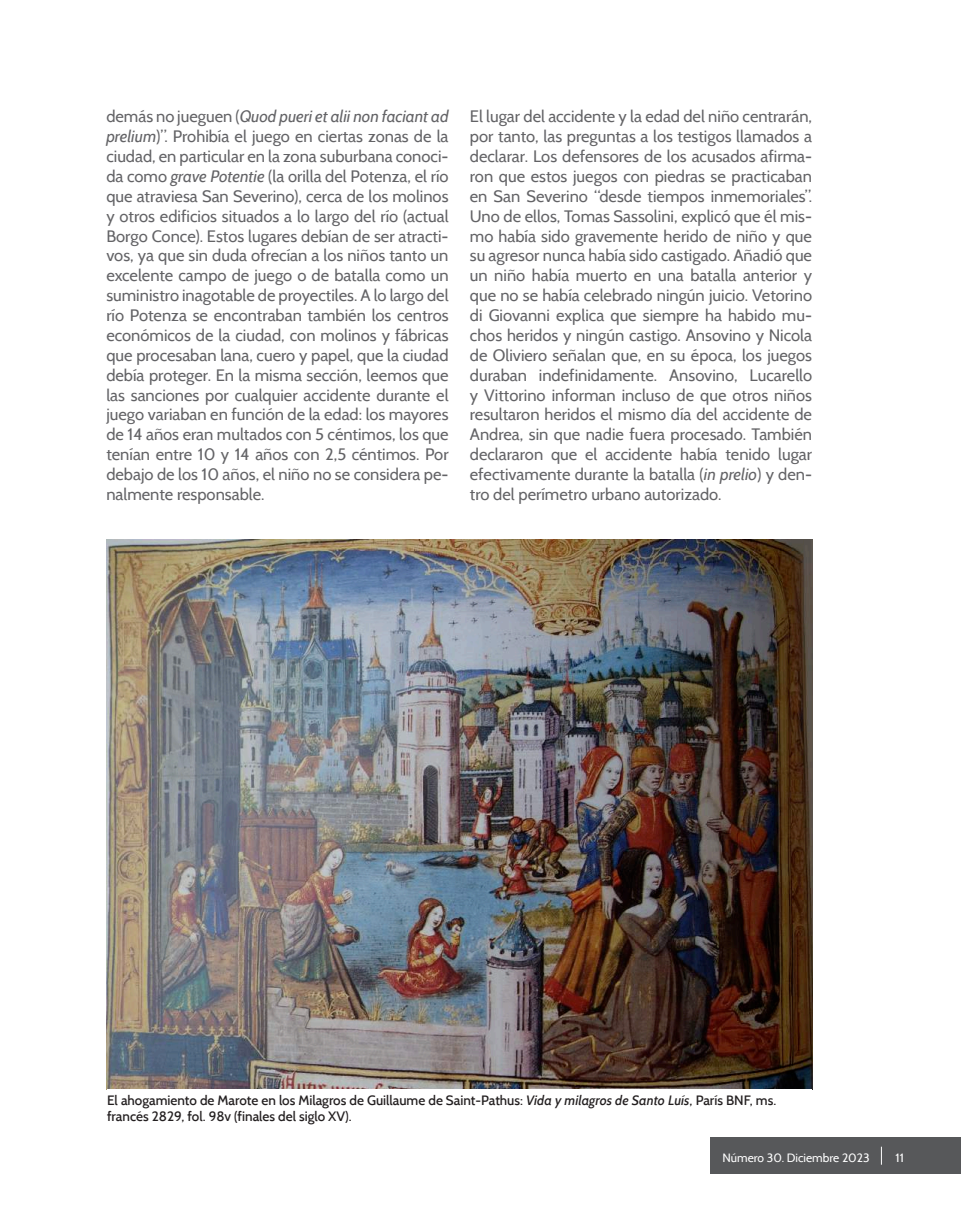
<style>
.page{position:relative;width:961px;height:1231px;background:#fff}
.page>*{position:absolute;margin:0;border:0;box-sizing:border-box;transform-origin:0 0}
.t1{font:16.5px/19.8px "Cabin";color:#636366;text-align:justify}
.t2{font:500 13.5px/16.5px "Cabin";color:#231f20}
.t3{font:12px "Cabin";color:#fff}
.s1{font-style:italic}
</style>
<div class="page">
<div style="left:710px;top:1137px;width:251px;height:36px;background:#57585a"></div>
<svg style="left:881px;top:1146px;width:1px;height:18px"></svg>
<img style="left:106px;top:539px;width:706px;height:550px">
<p class="t1" style="left:106px;top:106px;width:344px">demás no jueguen (<span class="s1">Quod pueri et alii non faciant ad prelium</span>)”. Prohibía el juego en ciertas zonas de la ciudad, en particular en la zona suburbana conoci&shy;da como <span class="s1">grave Potentie</span> (la orilla del Potenza, el río que atraviesa San Severino), cerca de los molinos y otros edificios situados a lo largo del río (actual Borgo Conce). Estos lugares debían de ser atracti&shy;vos, ya que sin duda ofrecían a los niños tanto un excelente campo de juego o de batalla como un suministro inagotable de proyectiles. A lo largo del río Potenza se encontraban también los centros económicos de la ciudad, con molinos y fábricas que procesaban lana, cuero y papel, que la ciudad debía proteger. En la misma sección, leemos que las sanciones por cualquier accidente durante el juego variaban en función de la edad: los mayores de 14 años eran multados con 5 céntimos, los que tenían entre 10 y 14 años con 2,5 céntimos. Por debajo de los 10 años, el niño no se considera pe&shy;nalmente responsable.</p>
<p class="t1" style="left:470px;top:106px;width:344px">El lugar del accidente y la edad del niño centrarán, por tanto, las preguntas a los testigos llamados a declarar. Los defensores de los acusados afirma&shy;ron que estos juegos con piedras se practicaban en San Severino “desde tiempos inmemoriales”.<br>Uno de ellos, Tomas Sassolini, explicó que él mis&shy;mo había sido gravemente herido de niño y que su agresor nunca había sido castigado. Añadió que un niño había muerto en una batalla anterior y que no se había celebrado ningún juicio. Vetorino di Giovanni explica que siempre ha habido mu&shy;chos heridos y ningún castigo. Ansovino y Nicola de Oliviero señalan que, en su época, los juegos duraban indefinidamente. Ansovino, Lucarello y Vittorino informan incluso de que otros niños resultaron heridos el mismo día del accidente de Andrea, sin que nadie fuera procesado. También declararon que el accidente había tenido lugar efectivamente durante la batalla (<span class="s1">in prelio</span>) y den&shy;tro del perímetro urbano autorizado.</p>
<p class="t2" style="left:107px;top:1091px;width:670px">El ahogamiento de Marote en los Milagros de Guillaume de Saint-Pathus: <span class="s1">Vida y milagros de Santo Luís</span>, París BNF, ms. francés 2829, fol. 98v (finales del siglo XV).</p>
<p class="t3" style="left:722px;top:1149px;width:149px">Número 30. Diciembre 2023</p>
<p class="t3" style="left:895px;top:1149px;width:10px">11</p>
</div>
